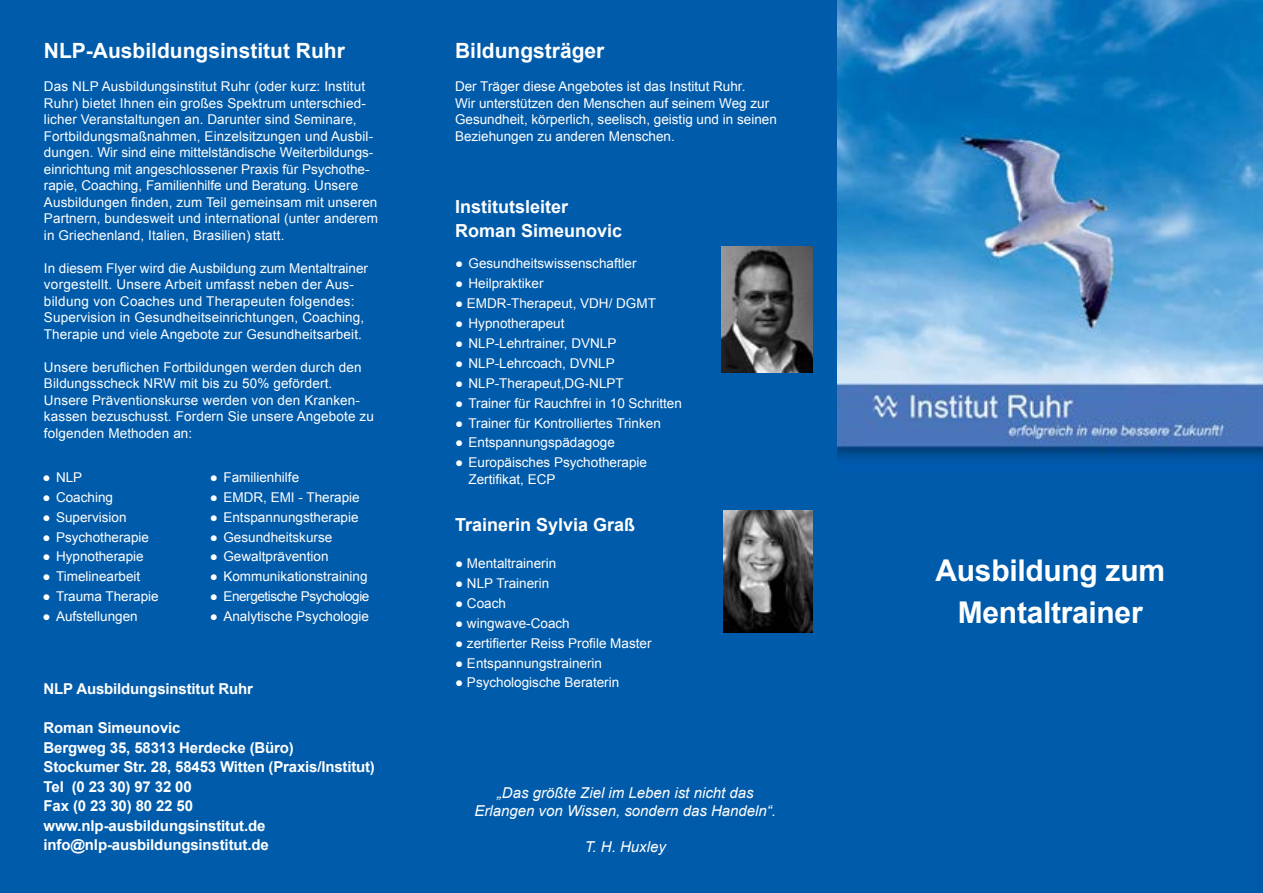
<style>
.page{position:relative;width:1263px;height:893px;background:#fff}
.page>*{position:absolute;margin:0;border:0;box-sizing:border-box;transform-origin:0 0}
.t1{font:700 30px/42px "Arial";letter-spacing:-.01em;color:#fff;text-align:center}
.t2{font:700 21px "Arial";color:#fff}
.t3{font:700 18px/24px "Arial";color:#fff}
.t4{font:700 15px/19.5px "Arial";letter-spacing:-.01em;color:#fff}
.t5{font:italic 15px/18px "Arial";color:#fff;text-align:center}
.t6{font:13.5px/16.5px "Arial";color:#fff}
.t7{font:13.5px "Arial";letter-spacing:-.03em;color:#fff}
</style>
<div class="page">
<div style="left:0;top:0;width:838px;height:893px;background:#005baa"></div>
<img style="left:838px;top:0;width:425px;height:893px">
<img style="left:722px;top:247px;width:90px;height:125px">
<img style="left:724px;top:510px;width:88px;height:122px">
<h2 class="t2" style="left:44px;top:36px;width:302px">NLP-Ausbildungsinstitut Ruhr</h2>
<p class="t6" style="left:44px;top:78px;width:336px">Das NLP Ausbildungsinstitut Ruhr (oder kurz: Institut Ruhr) bietet Ihnen ein großes Spektrum unterschied&shy;licher Veranstaltungen an. Darunter sind Seminare, Fortbildungsmaßnahmen, Einzelsitzungen und Ausbil&shy;dungen. Wir sind eine mittelständische Weiterbildungs&shy;einrichtung mit angeschlossener Praxis für Psychothe&shy;rapie, Coaching, Familienhilfe und Beratung. Unsere Ausbildungen finden, zum Teil gemeinsam mit unseren Partnern, bundesweit und international (unter anderem in Griechenland, Italien, Brasilien) statt.</p>
<p class="t6" style="left:44px;top:260px;width:326px">In diesem Flyer wird die Ausbildung zum Mentaltrainer vorgestellt. Unsere Arbeit umfasst neben der Aus&shy;bildung von Coaches und Therapeuten folgendes:<br>Supervision in Gesundheitseinrichtungen, Coaching, Therapie und viele Angebote zur Gesundheitsarbeit.</p>
<p class="t6" style="left:44px;top:359px;width:332px">Unsere beruflichen Fortbildungen werden durch den Bildungsscheck NRW mit bis zu 50% gefördert.<br>Unsere Präventionskurse werden von den Kranken&shy;kassen bezuschusst. Fordern Sie unsere Angebote zu folgenden Methoden an:</p>
<p class="t6" style="left:43px;top:469px;width:41px">● NLP</p>
<p class="t6" style="left:43px;top:489px;width:72px">● Coaching</p>
<p class="t6" style="left:43px;top:509px;width:86px">● Supervision</p>
<p class="t6" style="left:43px;top:529px;width:108px">● Psychotherapie</p>
<p class="t6" style="left:43px;top:549px;width:103px">● Hypnotherapie</p>
<p class="t6" style="left:43px;top:568px;width:99px">● Timelinearbeit</p>
<p class="t6" style="left:43px;top:588px;width:118px">● Trauma Therapie</p>
<p class="t6" style="left:43px;top:608px;width:97px">● Aufstellungen</p>
<p class="t6" style="left:210px;top:469px;width:91px">● Familienhilfe</p>
<p class="t6" style="left:210px;top:489px;width:151px">● EMDR, EMI - Therapie</p>
<p class="t6" style="left:210px;top:509px;width:150px">● Entspannungstherapie</p>
<p class="t6" style="left:210px;top:529px;width:124px">● Gesundheitskurse</p>
<p class="t6" style="left:210px;top:549px;width:120px">● Gewaltprävention</p>
<p class="t6" style="left:210px;top:568px;width:159px">● Kommunikationstraining</p>
<p class="t7" style="left:210px;top:588px;width:161px">● Energetische Psychologie</p>
<p class="t6" style="left:210px;top:608px;width:161px">● Analytische Psychologie</p>
<p class="t4" style="left:44px;top:680px;width:211px">NLP Ausbildungsinstitut Ruhr</p>
<p class="t4" style="left:44px;top:719px;width:333px">Roman Simeunovic<br>Bergweg 35, 58313 Herdecke (Büro)<br>Stockumer Str. 28, 58453 Witten (Praxis/Institut)<br>Tel (0 23 30) 97 32 00<br>Fax (0 23 30) 80 22 50 www.nlp-ausbildungsinstitut.de info@nlp-ausbildungsinstitut.de</p>
<h2 class="t2" style="left:455px;top:36px;width:151px">Bildungsträger</h2>
<p class="t6" style="left:455px;top:78px;width:323px">Der Träger diese Angebotes ist das Institut Ruhr.<br>Wir unterstützen den Menschen auf seinem Weg zur Gesundheit, körperlich, seelisch, geistig und in seinen Beziehungen zu anderen Menschen.</p>
<h3 class="t3" style="left:455px;top:195px;width:169px">Institutsleiter<br>Roman Simeunovic</h3>
<p class="t6" style="left:455px;top:255px;width:183px">● Gesundheitswissenschaftler</p>
<p class="t6" style="left:455px;top:275px;width:90px">● Heilpraktiker</p>
<p class="t6" style="left:455px;top:295px;width:202px">● EMDR-Therapeut, VDH/ DGMT</p>
<p class="t6" style="left:455px;top:315px;width:111px">● Hypnotherapeut</p>
<p class="t6" style="left:455px;top:335px;width:163px">● NLP-Lehrtrainer, DVNLP</p>
<p class="t6" style="left:455px;top:355px;width:161px">● NLP-Lehrcoach, DVNLP</p>
<p class="t6" style="left:455px;top:375px;width:170px">● NLP-Therapeut,DG-NLPT</p>
<p class="t6" style="left:455px;top:395px;width:228px">● Trainer für Rauchfrei in 10 Schritten</p>
<p class="t6" style="left:455px;top:415px;width:207px">● Trainer für Kontrolliertes Trinken</p>
<p class="t6" style="left:455px;top:435px;width:161px">● Entspannungspädagoge</p>
<p class="t6" style="left:468px;top:454px;width:180px;text-indent:-14px">● Europäisches Psychotherapie<br>Zertifikat, ECP</p>
<h3 class="t3" style="left:455px;top:513px;width:182px">Trainerin Sylvia Graß</h3>
<p class="t6" style="left:455px;top:555px;width:103px">● Mentaltrainerin</p>
<p class="t6" style="left:455px;top:575px;width:96px">● NLP Trainerin</p>
<p class="t6" style="left:455px;top:595px;width:52px">● Coach</p>
<p class="t6" style="left:455px;top:615px;width:116px">● wingwave-Coach</p>
<p class="t6" style="left:455px;top:635px;width:198px">● zertifierter Reiss Profile Master</p>
<p class="t6" style="left:455px;top:655px;width:148px">● Entspannungstrainerin</p>
<p class="t6" style="left:455px;top:675px;width:166px">● Psychologische Beraterin</p>
<p class="t5" style="left:474px;top:783px;width:303px">„Das größte Ziel im Leben ist nicht das<br>Erlangen von Wissen, sondern das Handeln“.</p>
<p class="t5" style="left:585px;top:837px;width:83px">T. H. Huxley</p>
<h1 class="t1" style="left:935px;top:551px;width:231px">Ausbildung zum<br>Mentaltrainer</h1>
</div>
